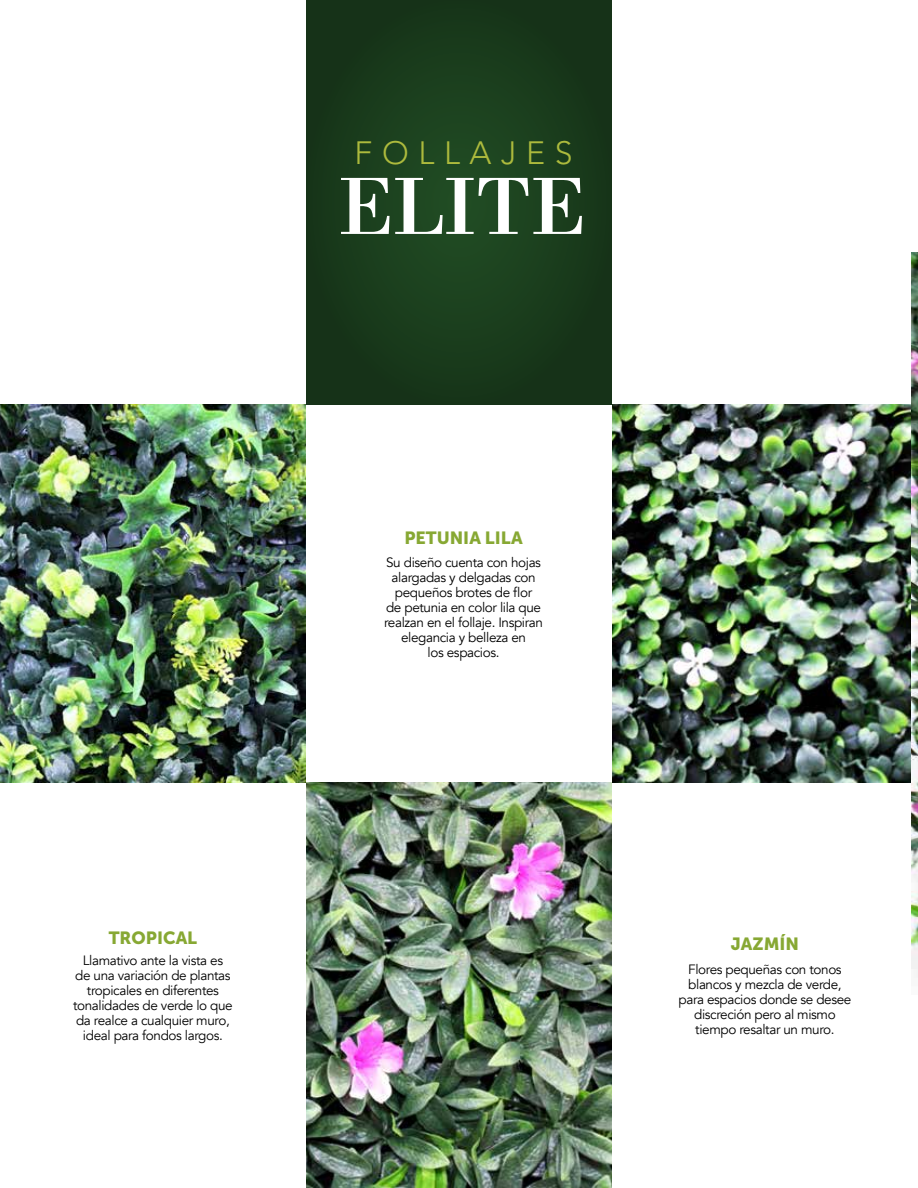
<style>
.page{position:relative;width:918px;height:1188px;background:#fff}
.page>*{position:absolute;margin:0;border:0;box-sizing:border-box;transform-origin:0 0}
.t1{font:83.85px "Bodoni Std";letter-spacing:-.01em;color:#fff}
.t2{font:300 32.1px "Avenir LT";letter-spacing:.3em;color:#adba3d}
.t3{font:17.55px "Museo Sans 900";color:#87a833}
.t4{font:13.5px/15px "Avenir";letter-spacing:-.03em;color:#000;text-align:center}
</style>
<div class="page">
<svg style="left:306px;top:0;width:306px;height:404px;background:#193a1b"></svg>
<img style="left:612px;top:404px;width:299px;height:379px">
<img style="left:0;top:405px;width:306px;height:378px">
<img style="left:306px;top:783px;width:306px;height:404px">
<img style="left:911px;top:253px;width:7px;height:725px">
<h2 class="t2" style="left:355px;top:134px;width:220px">FOLLAJES</h2>
<h1 class="t1" style="left:338px;top:155px;width:250px">ELITE</h1>
<p class="t3" style="left:109px;top:928px;width:90px">TROPICAL</p>
<p class="t4" style="left:73px;top:953px;width:161px">Llamativo ante la vista es<br>de una variación de plantas tropicales en diferentes tonalidades de verde lo que da realce a cualquier muro, ideal para fondos largos.</p>
<p class="t3" style="left:404px;top:528px;width:120px">PETUNIA LILA</p>
<p class="t4" style="left:384px;top:555px;width:160px">Su diseño cuenta con hojas alargadas y delgadas con pequeños brotes de flor<br>de petunia en color lila que realzan en el follaje. Inspiran elegancia y belleza en<br>los espacios.</p>
<p class="t3" style="left:731px;top:934px;width:70px">JAZMÍN</p>
<p class="t4" style="left:679px;top:962px;width:174px">Flores pequeñas con tonos blancos y mezcla de verde, para espacios donde se desee discreción pero al mismo tiempo resaltar un muro.</p>
</div>
